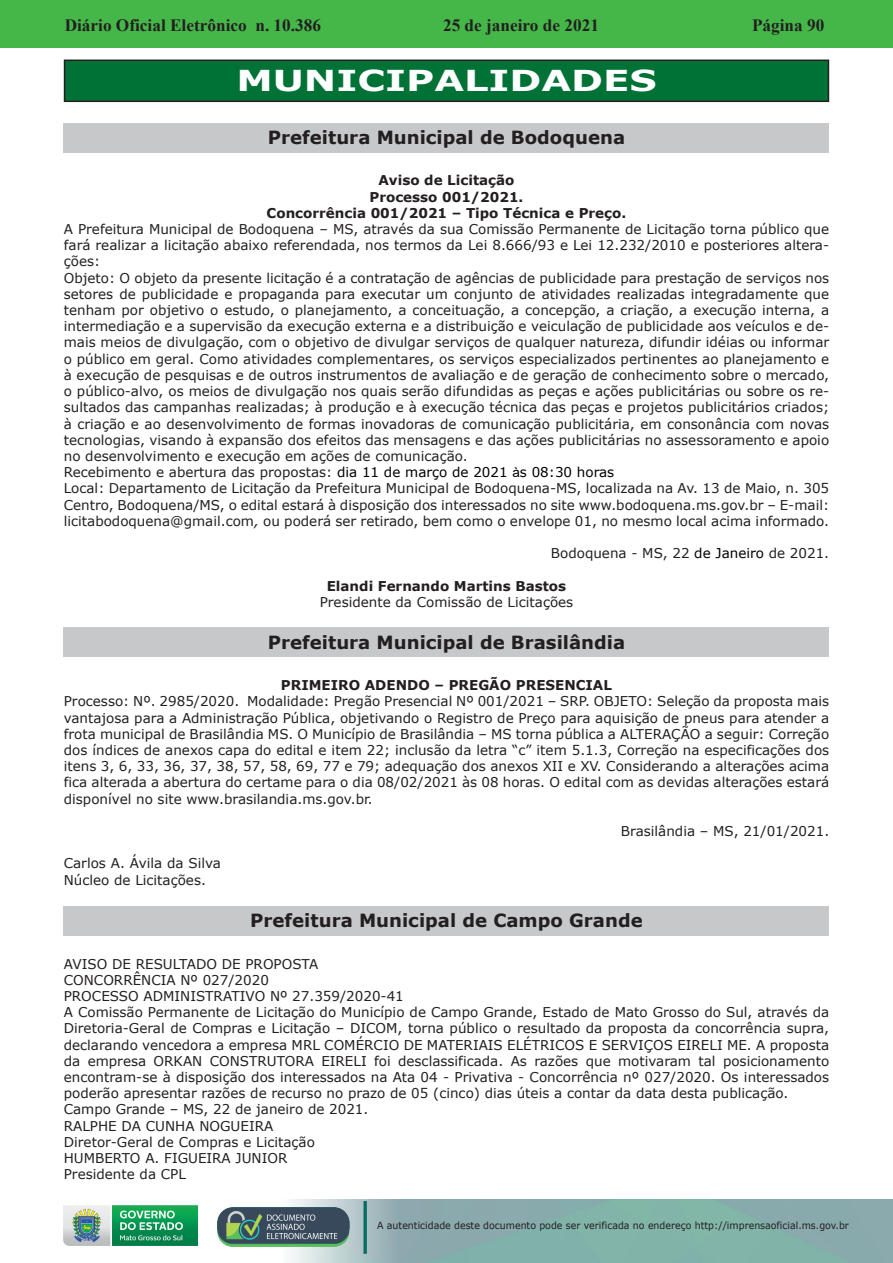
<style>
.page{position:relative;width:893px;height:1263px;background:#fff}
.page>*{position:absolute;margin:0;border:0;box-sizing:border-box;transform-origin:0 0}
.t1{font:700 28.8px "Verdana";color:#fff;scale:1.33 1}
.t2{font:700 18.15px "Verdana";color:#231f20}
.t3{font:700 17.25px "Times New Roman";color:#231f20}
.t4{font:13.5px/16.2px "Verdana";color:#231f20}
.t5{font:700 13.5px/16.2px "Verdana";color:#231f20;text-align:center}
.t6{font:9.9px "Verdana";color:#231f20;scale:.95 1}
.s1{color:#000}
.s2{font-family:"Arial";color:#000}
.s3{font-style:italic}
</style>
<div class="page">
<div style="left:0;top:0;width:893px;height:48px;background:#45b749"></div>
<img style="left:63px;top:1199px;width:830px;height:64px">
<img style="left:364px;top:1202px;width:2px;height:51px">
<img style="left:218px;top:1207px;width:132px;height:39px">
<img style="left:64px;top:1205px;width:134px;height:41px">
<div style="left:65px;top:60px;width:763px;height:41px;background:#007236"></div>
<div style="left:64px;top:60px;width:765px;height:42px;border:2px solid #231f20"></div>
<div style="left:64px;top:123px;width:765px;height:29px;background:#c7c8ca"></div>
<div style="left:64px;top:627px;width:765px;height:30px;background:#c7c8ca"></div>
<div style="left:64px;top:906px;width:765px;height:29px;background:#c7c8ca"></div>
<p class="t3" style="left:65px;top:13px;width:258px">Diário Oficial Eletrônico n. 10.386</p>
<p class="t3" style="left:443px;top:13px;width:157px">25 de janeiro de 2021</p>
<p class="t3" style="left:752px;top:13px;width:74px">Página 90</p>
<h1 class="t1" style="left:236px;top:61px;width:317px">MUNICIPALIDADES</h1>
<h2 class="t2" style="left:268px;top:124px;width:359px">Prefeitura Municipal de Bodoquena</h2>
<p class="t5" style="left:267px;top:172px;width:361px">Aviso de Licitação<br>Processo 001/2021.<br>Concorrência 001/2021 – Tipo Técnica e Preço.</p>
<p class="t4" style="left:64px;top:221px;width:767px">A Prefeitura Municipal de Bodoquena – MS, através da sua Comissão Permanente de Licitação torna público que fará realizar a licitação abaixo referendada, nos termos da Lei 8.666/93 e Lei 12.232/2010 e posteriores altera&shy;ções:<br>Objeto: O objeto da presente licitação é a contratação de agências de publicidade para prestação de serviços nos setores de publicidade e propaganda para executar um conjunto de atividades realizadas integradamente que tenham por objetivo o estudo, o planejamento, a conceituação, a concepção, a criação, a execução interna, a intermediação e a supervisão da execução externa e a distribuição e veiculação de publicidade aos veículos e de&shy;mais meios de divulgação, com o objetivo de divulgar serviços de qualquer natureza, difundir idéias ou informar o público em geral. Como atividades complementares, os serviços especializados pertinentes ao planejamento e à execução de pesquisas e de outros instrumentos de avaliação e de geração de conhecimento sobre o mercado, o público-alvo, os meios de divulgação nos quais serão difundidas as peças e ações publicitárias ou sobre os re&shy;sultados das campanhas realizadas; à produção e à execução técnica das peças e projetos publicitários criados; à criação e ao desenvolvimento de formas inovadoras de comunicação publicitária, em consonância com novas tecnologias, visando à expansão dos efeitos das mensagens e das ações publicitárias no assessoramento e apoio no desenvolvimento e execução em ações de comunicação.<br>Recebimento e abertura das propostas: <span class="s1">dia 11 de março de 2021</span> <span class="s2">à</span><span class="s1">s 08:30 horas<br></span>Local: Departamento de Licitação da Prefeitura Municipal de Bodoquena-MS, localizada na Av. 13 de Maio, n. 305<br>Centro, Bodoquena/MS, o edital estará à disposição dos interessados no site www.bodoquena.ms.gov.br – E-mail: licitabodoquena@gmail.com<span class="s3">,</span> ou poderá ser retirado, bem como o envelope 01, no mesmo local acima informado.</p>
<p class="t4" style="left:551px;top:545px;width:280px">Bodoquena - MS, 22 <span class="s1">de Janeiro</span> de 2021.</p>
<p class="t5" style="left:327px;top:577px;width:241px">Elandi Fernando Martins Bastos</p>
<p class="t4" style="left:320px;top:593px;width:255px">Presidente da Comissão de Licitações</p>
<h2 class="t2" style="left:268px;top:629px;width:359px">Prefeitura Municipal de Brasilândia</h2>
<p class="t5" style="left:281px;top:677px;width:333px">PRIMEIRO ADENDO – PREGÃO PRESENCIAL</p>
<p class="t4" style="left:64px;top:693px;width:767px;text-align:justify">Processo: Nº. 2985/2020. Modalidade: Pregão Presencial Nº 001/2021 – SRP. OBJETO: Seleção da proposta mais vantajosa para a Administração Pública, objetivando o Registro de Preço para aquisição de pneus para atender a frota municipal de Brasilândia MS. O Município de Brasilândia – MS torna pública a ALTERAÇÃO a seguir: Correção dos índices de anexos capa do edital e item 22; inclusão da letra “c” item 5.1.3, Correção na especificações dos itens 3, 6, 33, 36, 37, 38, 57, 58, 69, 77 e 79; adequação dos anexos XII e XV. Considerando a alterações acima fica alterada a abertura do certame para o dia 08/02/2021 às 08 horas. O edital com as devidas alterações estará disponível no site www.brasilandia.ms.gov.br.</p>
<p class="t4" style="left:621px;top:823px;width:210px">Brasilândia – MS, 21/01/2021.</p>
<p class="t4" style="left:64px;top:855px;width:159px;line-height:16.8px">Carlos A. Ávila da Silva<br>Núcleo de Licitações.</p>
<h2 class="t2" style="left:250px;top:907px;width:394px">Prefeitura Municipal de Campo Grande</h2>
<p class="t4" style="left:64px;top:955px;width:767px">AVISO DE RESULTADO DE PROPOSTA<br>CONCORRÊNCIA Nº 027/2020<br>PROCESSO ADMINISTRATIVO Nº 27.359/2020-41<br>A Comissão Permanente de Licitação do Município de Campo Grande, Estado de Mato Grosso do Sul, através da Diretoria-Geral de Compras e Licitação – DICOM, torna público o resultado da proposta da concorrência supra, declarando vencedora a empresa MRL COMÉRCIO DE MATERIAIS ELÉTRICOS E SERVIÇOS EIRELI ME. A proposta da empresa ORKAN CONSTRUTORA EIRELI foi desclassificada. As razões que motivaram tal posicionamento encontram-se à disposição dos interessados na Ata 04 - Privativa - Concorrência nº 027/2020. Os interessados poderão apresentar razões de recurso no prazo de 05 (cinco) dias úteis a contar da data desta publicação.<br>Campo Grande – MS, 22 de janeiro de 2021.<br>RALPHE DA CUNHA NOGUEIRA<br>Diretor-Geral de Compras e Licitação<br>HUMBERTO A. FIGUEIRA JUNIOR<br>Presidente da CPL</p>
<p class="t6" style="left:377px;top:1219px;width:498px">A autenticidade deste documento pode ser verificada no endereço http://imprensaoficial.ms.gov.br</p>
</div>
